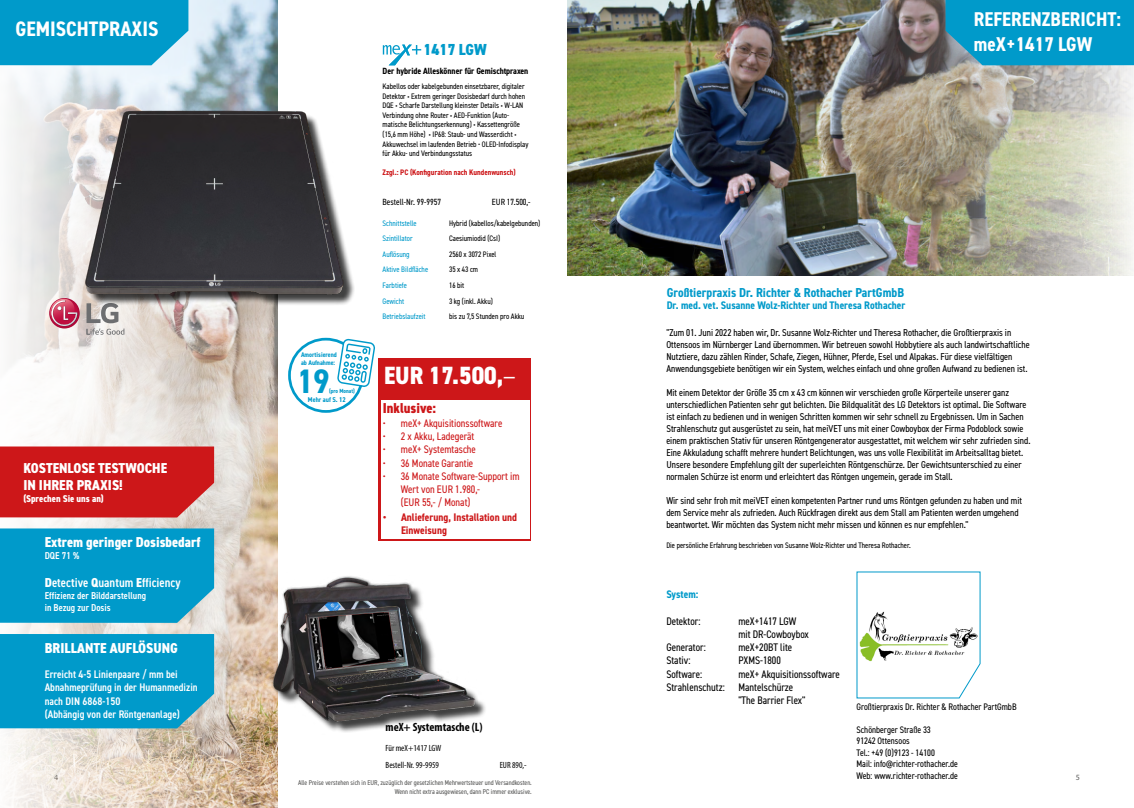
<style>
.page{position:relative;width:1134px;height:808px;background:#fff}
.page>*{position:absolute;margin:0;border:0;box-sizing:border-box;transform-origin:0 0}
.t1{font:700 condensed 34px "DIN2014";color:#009aca}
.t2{font:800 condensed 25px "DIN2014";color:#fff}
.t3{font:700 condensed 21px "DIN2014";color:#fff}
.t4{font:700 condensed 20px/24px "DIN2014";color:#fff}
.t5{font:800 condensed 16px "DIN2014";color:#009aca}
.t6{font:800 condensed 14.4px/17.3px "DIN2014";color:#fff}
.t7{font:800 condensed 14.4px "DIN2014";color:#cd1719}
.t8{font:700 condensed 13px "DIN2014";color:#009aca}
.t9{font:600 condensed 13px "DIN2014";color:#fff}
.t10{font:700 condensed 12px "Myriad Pro";color:#000}
.t11{font:condensed 11px/13.2px "DIN2014";color:#000}
.t12{font:condensed 11px/13.2px "DIN2014";color:#cd1719}
.t13{font:600 condensed 11px/13.2px "DIN2014";color:#fff}
.t14{font:700 condensed 11px "DIN2014";color:#009aca}
.t15{font:700 condensed 11px/13.2px "DIN2014";color:#cd1719}
.t16{font:condensed 10px/12px "DIN2014";color:#000}
.t17{font:600 condensed 10px/12px "DIN2014";color:#fff}
.t18{font:800 condensed 9.9px "DIN2014";color:#fff}
.t19{font:condensed 9.5px/11.4px "DIN2014";color:#000}
.t20{font:condensed 9px/16.7px "Myriad Pro";color:#000}
.t21{font:700 condensed 9px "DIN2014";color:#000}
.t22{font:condensed 9px "DIN2014";color:#000}
.t23{font:condensed 8px/9.6px "DIN2014";color:#000}
.t24{font:condensed 8px "DIN2014";color:#009aca}
.t25{font:700 condensed 8px "DIN2014";color:#cd1719}
.t26{font:8px "Myriad Pro";color:#575756}
.t27{font:condensed 7px/8.4px "DIN2014";color:#575756;text-align:right}
.t28{font:700 condensed 7px "DIN2014";color:#009aca}
.t29{font:700 condensed 6.8px/8.2px "DIN2014";color:#009aca}
.t30{font:700 condensed 6px "DIN2014";color:#009aca}
.s1{font-family:"Myriad Pro"}
.s2{font-family:"Myriad Pro";font-weight:400;font-stretch:normal}
.s3{font-weight:800}
</style>
<div class="page">
<img style="left:0;top:0;width:277px;height:808px">
<div style="left:0;top:0;width:188px;height:65px;background:#009aca"></div>
<div style="left:0;top:446px;width:214px;height:71px;background:#cd1719"></div>
<div style="left:379px;top:358px;width:152px;height:183px;background:#cd1719"></div>
<div style="left:381px;top:400px;width:149px;height:139px;background:#fff"></div>
<svg style="left:87px;top:311px;width:37px;height:24px"></svg>
<svg style="left:49px;top:298px;width:31px;height:30px"></svg>
<svg style="left:49px;top:299px;width:29px;height:27px"></svg>
<div style="left:0;top:634px;width:214px;height:94px;background:#009aca"></div>
<div style="left:0;top:528px;width:214px;height:95px;background:#009aca"></div>
<div style="left:288px;top:338px;width:76px;height:75px;border:3px solid #009aca;border-radius:50%"></div>
<svg style="left:337px;top:338px;width:38px;height:49px"></svg>
<img style="left:70px;top:91px;width:284px;height:220px">
<svg style="left:383px;top:45px;width:38px;height:20px"></svg>
<img style="left:265px;top:572px;width:218px;height:162px">
<img style="left:568px;top:0;width:566px;height:276px">
<svg style="left:856px;top:571px;width:125px;height:128px"></svg>
<div style="left:945px;top:0;width:189px;height:65px;background:#009aca"></div>
<h3 class="t3" style="left:15px;top:15px;width:145px">GEMISCHTPRAXIS</h3>
<h3 class="t5" style="left:423px;top:39px;width:65px">1417 LGW</h3>
<p class="t21" style="left:383px;top:65px;width:147px">Der hybride Alleskönner für Gemischtpraxen</p>
<p class="t23" style="left:383px;top:81px;width:147px">Kabellos oder kabelgebunden einsetzbarer, digitaler Detektor <span class="s1">•</span> Extrem geringer Dosisbedarf durch hohen DQE <span class="s1">•</span> Scharfe Darstellung kleinster Details <span class="s1">•</span> W-LAN Verbindung ohne Router <span class="s1">•</span> AED-Funktion (Auto&shy;matische Belichtungserkennung) <span class="s1">•</span> Kassettengröße (15,6 mm Höhe) <span class="s1">•</span> IP68: Staub- und Wasserdicht <span class="s1">• </span>Akkuwechsel im laufenden Betrieb • OLED-Infodisplay für Akku- und Verbindungsstatus</p>
<p class="t25" style="left:383px;top:167px;width:135px">Zzgl.: PC (Konfiguration nach Kundenwunsch)</p>
<p class="t22" style="left:383px;top:195px;width:60px">Bestell-Nr. 99-9957</p>
<p class="t22" style="left:492px;top:195px;width:40px">EUR 17.500,-</p>
<p class="t24" style="left:383px;top:218px;width:36px">Schnittstelle</p>
<p class="t23" style="left:449px;top:218px;width:93px">Hybrid (kabellos/kabelgebunden)</p>
<p class="t24" style="left:383px;top:233px;width:32px">Szintillator</p>
<p class="t23" style="left:449px;top:233px;width:53px">Caesiumiodid (CsI)</p>
<p class="t24" style="left:383px;top:249px;width:29px">Auflösung</p>
<p class="t23" style="left:449px;top:249px;width:49px">2560 x 3072 Pixel</p>
<p class="t24" style="left:383px;top:264px;width:47px">Aktive Bildfläche</p>
<p class="t23" style="left:449px;top:265px;width:31px">35 x 43 cm</p>
<p class="t24" style="left:383px;top:280px;width:26px">Farbtiefe</p>
<p class="t23" style="left:449px;top:280px;width:17px">16 bit</p>
<p class="t24" style="left:383px;top:296px;width:23px">Gewicht</p>
<p class="t23" style="left:449px;top:296px;width:45px">3 kg (inkl. Akku)</p>
<p class="t24" style="left:383px;top:311px;width:45px">Betriebslaufzeit</p>
<p class="t23" style="left:449px;top:311px;width:77px">bis zu 7,5 Stunden pro Akku</p>
<h3 class="t4" style="left:974px;top:7px;width:149px">REFERENZBERICHT: meX+1417 LGW</h3>
<h3 class="t8" style="left:667px;top:284px;width:239px">Großtierpraxis Dr. Richter &amp; Rothacher PartGmbB</h3>
<p class="t14" style="left:667px;top:298px;width:240px">Dr. med. vet. Susanne Wolz-Richter und Theresa Rothacher</p>
<p class="t16" style="left:666px;top:326px;width:365px">"Zum 01. Juni 2022 haben wir, Dr. Susanne Wolz-Richter und Theresa Rothacher, die Großtierpraxis in Ottensoos im Nürnberger Land übernommen. Wir betreuen sowohl Hobbytiere als auch landwirtschaftliche Nutztiere, dazu zählen Rinder, Schafe, Ziegen, Hühner, Pferde, Esel und Alpakas. Für diese vielfältigen Anwendungsgebiete benötigen wir ein System, welches einfach und ohne großen Aufwand zu bedienen ist.</p>
<p class="t16" style="left:666px;top:386px;width:366px">Mit einem Detektor der Größe 35 cm x 43 cm können wir verschieden große Körperteile unserer ganz unterschiedlichen Patienten sehr gut belichten. Die Bildqualität des LG Detektors ist optimal. Die Software ist einfach zu bedienen und in wenigen Schritten kommen wir sehr schnell zu Ergebnissen. Um in Sachen Strahlenschutz gut ausgerüstet zu sein, hat meiVET uns mit einer Cowboybox der Firma Podoblock sowie einem praktischen Stativ für unseren Röntgengenerator ausgestattet, mit welchem wir sehr zufrieden sind.<br>Eine Akkuladung schafft mehrere hundert Belichtungen, was uns volle Flexibilität im Arbeitsalltag bietet.<br>Unsere besondere Empfehlung gilt der superleichten Röntgenschürze. Der Gewichtsunterschied zu einer normalen Schürze ist enorm und erleichtert das Röntgen ungemein, gerade im Stall.</p>
<p class="t16" style="left:666px;top:494px;width:357px">Wir sind sehr froh mit meiVET einen kompetenten Partner rund ums Röntgen gefunden zu haben und mit dem Service mehr als zufrieden. Auch Rückfragen direkt aus dem Stall am Patienten werden umgehend beantwortet. Wir möchten das System nicht mehr missen und können es nur empfehlen."</p>
<p class="t23" style="left:666px;top:540px;width:246px">Die persönliche Erfahrung beschrieben von Susanne Wolz-Richter und Theresa Rothacher.</p>
<p class="t29" style="left:301px;top:350px;width:37px">Amortisierend ab Aufnahme:</p>
<h1 class="t1" style="left:297px;top:359px;width:34px">19</h1>
<h2 class="t2" style="left:384px;top:359px;width:133px">EUR 17.500,<span class="s2">–</span></h2>
<h3 class="t7" style="left:383px;top:398px;width:55px">Inklusive:</h3>
<p class="t12" style="left:383px;top:416px;width:121px">• meX+ Akquisitionssoftware</p>
<p class="t12" style="left:383px;top:429px;width:93px">• 2 x Akku, Ladegerät</p>
<p class="t12" style="left:383px;top:442px;width:95px">• meX+ Systemtasche</p>
<p class="t12" style="left:383px;top:456px;width:92px">• 36 Monate Garantie</p>
<p class="t12" style="left:401px;top:469px;width:120px;text-indent:-18px">• 36 Monate Software-Support im<br>Wert von EUR 1.980,-<br>(EUR 55,- / Monat)</p>
<p class="t30" style="left:329px;top:387px;width:27px">(pro Monat)</p>
<p class="t28" style="left:308px;top:395px;width:39px">Mehr auf S. 12</p>
<h3 class="t6" style="left:23px;top:459px;width:145px">KOSTENLOSE TESTWOCHE<br>IN IHRER PRAXIS!</h3>
<p class="t18" style="left:23px;top:492px;width:82px">(Sprechen Sie uns an)</p>
<p class="t15" style="left:401px;top:510px;width:117px;text-indent:-18px">• Anlieferung, Installation und<br>Einweisung</p>
<h3 class="t6" style="left:45px;top:534px;width:157px">Extrem geringer Dosisbedarf</h3>
<p class="t17" style="left:45px;top:550px;width:36px">DQE 71 %</p>
<h3 class="t9" style="left:45px;top:574px;width:137px"><span class="s3">D</span>etective <span class="s3">Q</span>uantum <span class="s3">E</span>fficiency</h3>
<p class="t17" style="left:45px;top:589px;width:103px">Effizienz der Bilddarstellung in Bezug zur Dosis</p>
<p class="t14" style="left:666px;top:587px;width:34px">System:</p>
<p class="t11" style="left:666px;top:614px;width:36px">Detektor:</p>
<p class="t11" style="left:738px;top:614px;width:72px">meX+1417 LGW mit DR-Cowboybox</p>
<p class="t11" style="left:666px;top:640px;width:41px">Generator:</p>
<p class="t11" style="left:738px;top:640px;width:55px">meX+20BT lite</p>
<p class="t11" style="left:666px;top:653px;width:26px">Stativ:</p>
<p class="t11" style="left:738px;top:653px;width:44px">PXMS-1800</p>
<p class="t11" style="left:666px;top:667px;width:37px">Software:</p>
<p class="t11" style="left:738px;top:667px;width:103px">meX+ Akquisitionssoftware</p>
<p class="t11" style="left:666px;top:680px;width:128px">Strahlenschutz: Mantelschürze</p>
<p class="t11" style="left:738px;top:693px;width:69px">"The Barrier Flex"</p>
<h3 class="t6" style="left:45px;top:639px;width:135px">BRILLANTE AUFLÖSUNG</h3>
<p class="t13" style="left:45px;top:667px;width:154px">Erreicht 4-5 Linienpaare / mm bei<br>Abnahmeprüfung in der Humanmedizin nach DIN 6868-150<br>(Abhängig von der Röntgenanlage)</p>
<p class="t19" style="left:856px;top:701px;width:162px">Großtierpraxis Dr. Richter &amp; Rothacher PartGmbB</p>
<p class="t19" style="left:856px;top:724px;width:103px">Schönberger Straße 33<br>91242 Ottensoos<br>Tel.: +49 (0)9123 - 14100<br>Mail: info@richter-rothacher.de<br>Web: www.richter-rothacher.de</p>
<p class="t10" style="left:385px;top:719px;width:98px">meX+ Systemtasche (L)</p>
<p class="t20" style="left:385px;top:739px;width:57px">Für meX+1417 LGW<br>Bestell-Nr. 99-9959</p>
<p class="t20" style="left:500px;top:756px;width:29px">EUR 890,-</p>
<p class="t26" style="left:54px;top:773px;width:6px">4</p>
<p class="t26" style="left:1076px;top:773px;width:6px">5</p>
<p class="t27" style="left:298px;top:778px;width:235px">Alle Preise verstehen sich in EUR, zuzüglich der gesetzlichen Mehrwertsteuer und Versandkosten.<br>Wenn nicht extra ausgewiesen, dann PC immer exklusive.</p>
</div>
